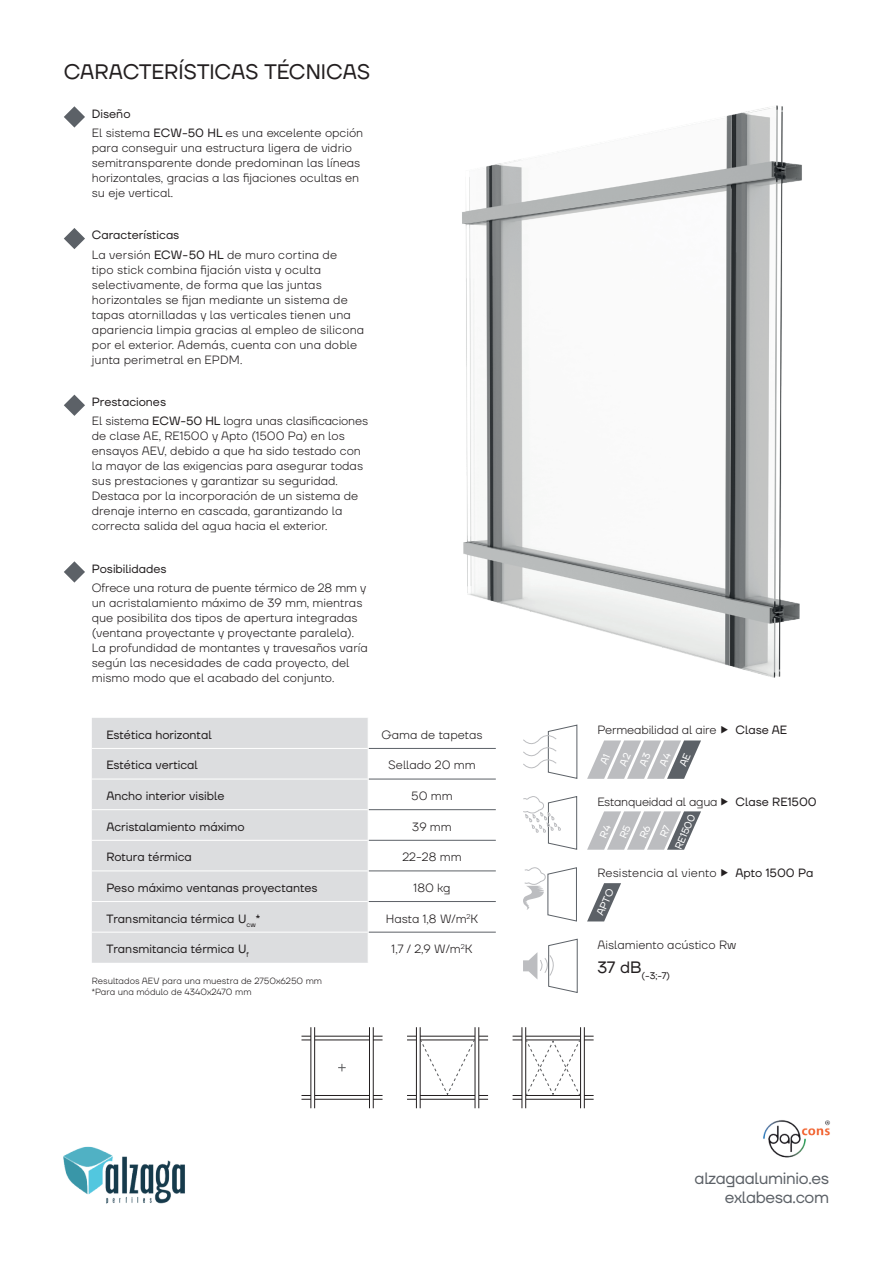
<style>
.page{position:relative;width:893px;height:1263px;background:#fff}
.page>*{position:absolute;margin:0;border:0;box-sizing:border-box;transform-origin:0 0}
.t1{font:21px "TT Firs Neue";letter-spacing:-.005em;color:#231f20}
.t2{font:16.5px/19.8px "TT Firs Neue";letter-spacing:-.02em;color:#5c6167;text-align:right}
.t3{font:300 12px/15px "TT Firs Neue";color:#231f20}
.t4{font:12px "TT Firs Neue";color:#231f20}
.t5{font:300 12px "TT Firs Neue";letter-spacing:-.02em;color:#231f20}
.t6{font:10.2px "TT Firs Neue";color:#fff}
.t7{font:9.6px "TT Firs Neue";color:#231f20}
.t8{font:300 9px/10.8px "TT Firs Neue";color:#231f20}
.s1{font-weight:400}
</style>
<div class="page">
<svg style="left:523px;top:796px;width:54px;height:54px"></svg>
<svg style="left:523px;top:724px;width:55px;height:55px"></svg>
<svg style="left:523px;top:867px;width:54px;height:55px"></svg>
<svg style="left:523px;top:938px;width:55px;height:55px"></svg>
<svg style="left:587px;top:883px;width:34px;height:38px"></svg>
<svg style="left:64px;top:106px;width:21px;height:22px"></svg>
<div style="left:92px;top:718px;width:276px;height:245px;background:#dcdddf"></div>
<hr style="left:92px;top:748px;width:276px;height:1px;background:#fff">
<hr style="left:92px;top:779px;width:276px;height:1px;background:#fff">
<hr style="left:92px;top:809px;width:276px;height:1px;background:#fff">
<hr style="left:92px;top:840px;width:276px;height:1px;background:#fff">
<hr style="left:92px;top:870px;width:276px;height:1px;background:#fff">
<hr style="left:92px;top:901px;width:276px;height:1px;background:#fff">
<hr style="left:92px;top:932px;width:276px;height:1px;background:#fff">
<hr style="left:369px;top:748px;width:127px;height:1px;background:#5c6167">
<hr style="left:369px;top:779px;width:127px;height:1px;background:#5c6167">
<hr style="left:369px;top:809px;width:127px;height:1px;background:#5c6167">
<hr style="left:369px;top:840px;width:127px;height:1px;background:#5c6167">
<hr style="left:369px;top:870px;width:127px;height:1px;background:#5c6167">
<hr style="left:369px;top:901px;width:127px;height:1px;background:#5c6167">
<hr style="left:369px;top:932px;width:127px;height:1px;background:#5c6167">
<svg style="left:64px;top:228px;width:21px;height:21px"></svg>
<svg style="left:64px;top:395px;width:21px;height:21px"></svg>
<svg style="left:64px;top:561px;width:21px;height:22px"></svg>
<hr style="left:301px;top:1039px;width:82px;height:1px;background:#231f20">
<hr style="left:407px;top:1039px;width:81px;height:1px;background:#231f20">
<hr style="left:301px;top:1036px;width:82px;height:1px;background:#231f20">
<hr style="left:407px;top:1036px;width:81px;height:1px;background:#231f20">
<hr style="left:301px;top:1099px;width:82px;height:1px;background:#231f20">
<hr style="left:407px;top:1099px;width:81px;height:1px;background:#231f20">
<hr style="left:301px;top:1095px;width:82px;height:1px;background:#231f20">
<hr style="left:407px;top:1095px;width:81px;height:1px;background:#231f20">
<hr style="left:311px;top:1028px;width:4px;height:79px;background:#fff">
<svg style="left:417px;top:1028px;width:3px;height:79px"></svg>
<svg style="left:370px;top:1028px;width:3px;height:79px"></svg>
<hr style="left:475px;top:1028px;width:4px;height:79px;background:#fff">
<hr style="left:314px;top:1027px;width:1px;height:81px;background:#231f20">
<hr style="left:420px;top:1027px;width:1px;height:81px;background:#231f20">
<hr style="left:373px;top:1027px;width:1px;height:81px;background:#231f20">
<hr style="left:478px;top:1027px;width:1px;height:81px;background:#231f20">
<hr style="left:311px;top:1027px;width:1px;height:81px;background:#231f20">
<hr style="left:416px;top:1027px;width:1px;height:81px;background:#231f20">
<hr style="left:369px;top:1027px;width:1px;height:81px;background:#231f20">
<hr style="left:475px;top:1027px;width:1px;height:81px;background:#231f20">
<svg style="left:338px;top:1064px;width:8px;height:7px"></svg>
<svg style="left:420px;top:1040px;width:55px;height:55px"></svg>
<hr style="left:513px;top:1039px;width:81px;height:1px;background:#231f20">
<hr style="left:513px;top:1036px;width:81px;height:1px;background:#231f20">
<hr style="left:513px;top:1099px;width:81px;height:1px;background:#231f20">
<hr style="left:513px;top:1095px;width:81px;height:1px;background:#231f20">
<hr style="left:522px;top:1028px;width:4px;height:79px;background:#fff">
<hr style="left:581px;top:1028px;width:3px;height:79px;background:#fff">
<hr style="left:525px;top:1027px;width:1px;height:81px;background:#231f20">
<hr style="left:584px;top:1027px;width:1px;height:81px;background:#231f20">
<hr style="left:522px;top:1027px;width:1px;height:81px;background:#231f20">
<hr style="left:580px;top:1027px;width:1px;height:81px;background:#231f20">
<svg style="left:526px;top:1040px;width:54px;height:55px"></svg>
<img style="left:462px;top:105px;width:340px;height:573px">
<img style="left:763px;top:1120px;width:67px;height:38px">
<img style="left:63px;top:1146px;width:122px;height:58px">
<svg style="left:587px;top:811px;width:114px;height:39px"></svg>
<svg style="left:587px;top:740px;width:114px;height:39px"></svg>
<h1 class="t1" style="left:64px;top:58px;width:308px">CARACTERÍSTICAS TÉCNICAS</h1>
<p class="t3" style="left:92px;top:104px;width:273px;line-height:19.2px"><span class="s1">Diseño<br></span>El sistema <span class="s1">ECW-50 HL</span> es una excelente opción</p>
<p class="t3" style="left:92px;top:140px;width:270px">para conseguir una estructura ligera de vidrio semitransparente donde predominan las líneas horizontales, gracias a las fijaciones ocultas en su eje vertical.</p>
<p class="t3" style="left:92px;top:225px;width:247px;line-height:19.2px"><span class="s1">Características<br></span>La versión <span class="s1">ECW-50 HL</span> de muro cortina de</p>
<p class="t3" style="left:92px;top:262px;width:274px">tipo stick combina fijación vista y oculta selectivamente, de forma que las juntas horizontales se fijan mediante un sistema de tapas atornilladas y las verticales tienen una apariencia limpia gracias al empleo de silicona por el exterior. Además, cuenta con una doble junta perimetral en EPDM.</p>
<p class="t3" style="left:92px;top:392px;width:278px;line-height:19.2px"><span class="s1">Prestaciones<br></span>El sistema <span class="s1">ECW-50 HL</span> logra unas clasificaciones</p>
<p class="t3" style="left:92px;top:428px;width:273px">de clase AE, RE1500 y Apto (1500 Pa) en los ensayos AEV, debido a que ha sido testado con la mayor de las exigencias para asegurar todas sus prestaciones y garantizar su seguridad.<br>Destaca por la incorporación de un sistema de drenaje interno en cascada, garantizando la correcta salida del agua hacia el exterior.</p>
<p class="t4" style="left:92px;top:560px;width:76px">Posibilidades</p>
<p class="t3" style="left:92px;top:580px;width:277px">Ofrece una rotura de puente térmico de 28 mm y un acristalamiento máximo de 39 mm, mientras que posibilita dos tipos de apertura integradas (ventana proyectante y proyectante paralela).<br>La profundidad de montantes y travesaños varía según las necesidades de cada proyecto, del mismo modo que el acabado del conjunto.</p>
<p class="t4" style="left:106px;top:726px;width:107px">Estética horizontal</p>
<p class="t3" style="left:381px;top:727px;width:103px">Gama de tapetas</p>
<p class="t4" style="left:106px;top:757px;width:93px">Estética vertical</p>
<p class="t3" style="left:388px;top:757px;width:89px">Sellado 20 mm</p>
<p class="t4" style="left:106px;top:788px;width:120px">Ancho interior visible</p>
<p class="t3" style="left:411px;top:788px;width:43px">50 mm</p>
<p class="t4" style="left:106px;top:818px;width:140px">Acristalamiento máximo</p>
<p class="t3" style="left:412px;top:819px;width:41px">39 mm</p>
<p class="t4" style="left:106px;top:849px;width:87px">Rotura térmica</p>
<p class="t3" style="left:402px;top:849px;width:61px">22-28 mm</p>
<p class="t4" style="left:106px;top:879px;width:213px">Peso máximo ventanas proyectantes</p>
<p class="t3" style="left:414px;top:880px;width:38px">180 kg</p>
<p class="t4" style="left:106px;top:910px;width:155px">Transmitancia térmica U<sub>cw</sub>*</p>
<p class="t3" style="left:386px;top:910px;width:94px">Hasta 1,8 W/m<sup>2</sup>K</p>
<p class="t4" style="left:106px;top:941px;width:144px">Transmitancia térmica U<sub>f</sub></p>
<p class="t3" style="left:392px;top:941px;width:82px">1,7 / 2,9 W/m<sup>2</sup>K</p>
<p class="t8" style="left:92px;top:976px;width:232px">Resultados AEV para una muestra de 2750x6250 mm *Para una módulo de 4340x2470 mm</p>
<p class="t3" style="left:597px;top:722px;width:121px">Permeabilidad al aire</p>
<p class="t4" style="left:735px;top:722px;width:53px">Clase AE</p>
<p class="t5" style="left:597px;top:794px;width:122px">Estanqueidad al agua</p>
<p class="t4" style="left:735px;top:794px;width:83px">Clase RE1500</p>
<p class="t6" style="left:671px;top:845px;width:38px;rotate:-66deg">RE1500</p>
<p class="t3" style="left:597px;top:865px;width:121px">Resistencia al viento</p>
<p class="t4" style="left:735px;top:865px;width:79px">Apto 1500 Pa</p>
<p class="t6" style="left:593px;top:912px;width:30px;rotate:-66deg">APTO</p>
<p class="t3" style="left:597px;top:937px;width:140px">Aislamiento acústico Rw</p>
<p class="t7" style="left:597px;top:969px;width:74px"><sup>37</sup> <sup>dB</sup>(-3;-7)</p>
<h2 class="t2" style="left:695px;top:1168px;width:136px">alzagaaluminio.es exlabesa.com</h2>
</div>
